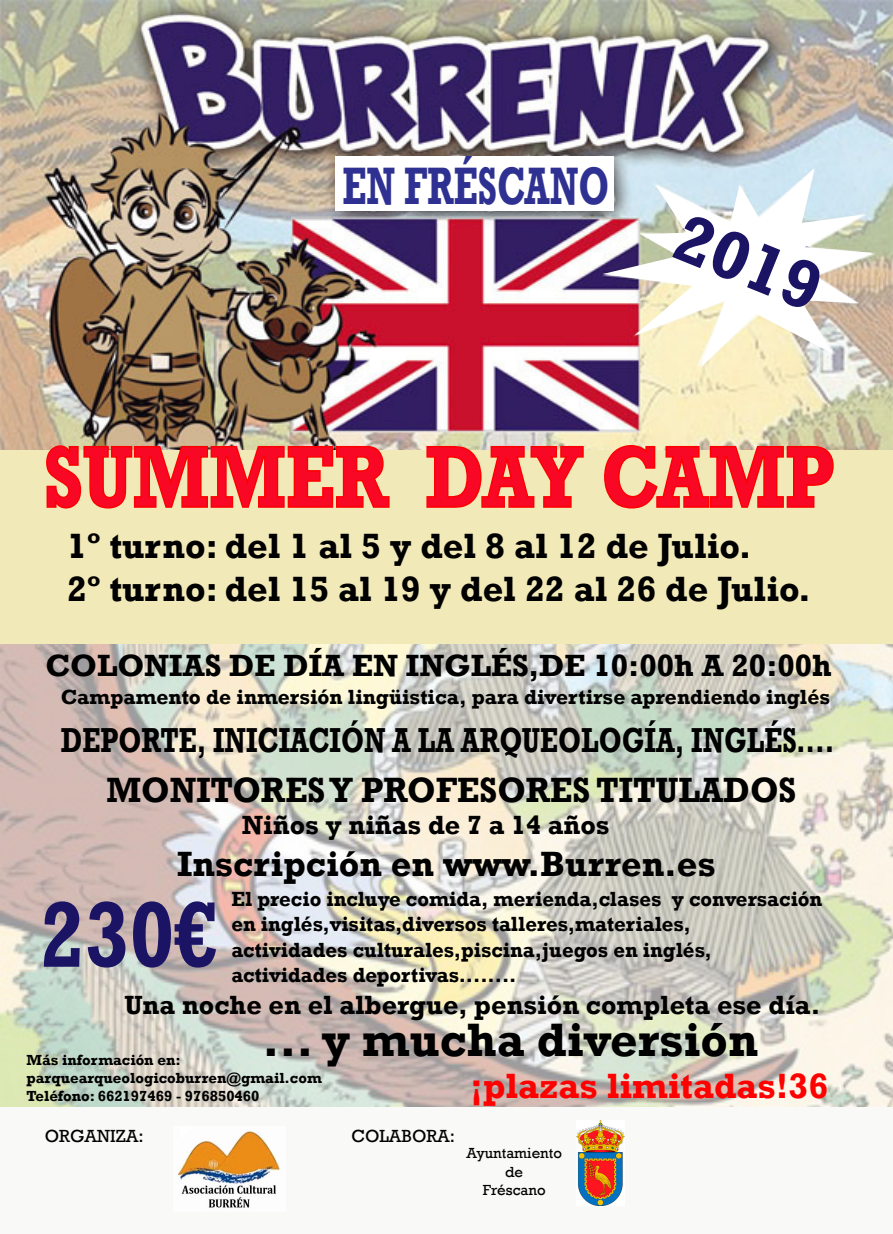
<style>
.page{position:relative;width:893px;height:1234px;background:#fff}
.page>*{position:absolute;margin:0;border:0;box-sizing:border-box;transform-origin:0 0}
.t1{font:700 94.5px "Rockwell";color:#1b1464;scale:.86 1}
.t2{font:700 88.8px "Rockwell";color:#f90825;scale:.83 1}
.t3{font:700 69px "Rockwell";color:#1b1464}
.t4{font:700 54px "Rockwell";color:#2e3192;scale:.67 1}
.t5{font:700 48px "Rockwell";color:#000}
.t6{font:700 36px/43.2px "Rockwell";color:#000}
.t7{font:700 36px "Rockwell";color:#000;scale:.93 1}
.t8{font:700 36px "Rockwell";color:#f00}
.t9{font:700 35.55px "Rockwell";color:#000;scale:.76 1}
.t10{font:700 31.5px "Rockwell";color:#000}
.t11{font:700 27px "Rockwell";color:#000}
.t12{font:700 21px/25.2px "Rockwell";color:#000}
.t13{font:18px "Rockwell";color:#000}
.t14{font:700 15px/18px "Rockwell";color:#000}
.t15{font:15px/18px "Rockwell";color:#000;text-align:center}
</style>
<div class="page">
<img style="left:0;top:0;width:893px;height:450px">
<div style="left:336px;top:156px;width:278px;height:54px;background:#fff"></div>
<svg style="left:603px;top:168px;width:270px;height:200px"></svg>
<img style="left:0;top:450px;width:893px;height:657px">
<div style="left:0;top:451px;width:893px;height:193px;background:#f2e9b8"></div>
<svg style="left:45px;top:444px;width:345px;height:65px"></svg>
<svg style="left:426px;top:445px;width:158px;height:63px"></svg>
<svg style="left:603px;top:444px;width:231px;height:65px"></svg>
<div style="left:0;top:1107px;width:893px;height:126px;background:#f9f9f7"></div>
<img style="left:576px;top:1120px;width:48px;height:85px">
<img style="left:178px;top:1131px;width:102px;height:77px">
<h3 class="t4" style="left:342px;top:153px;width:400px">EN FRÉSCANO</h3>
<h3 class="t3" style="left:693px;top:195px;width:154px;rotate:22deg">2019</h3>
<h2 class="t2" style="left:44px;top:423px;width:954px">SUMMER DAY CAMP</h2>
<h3 class="t6" style="left:67px;top:524px;width:745px">1º turno: del 1 al 5 y del 8 al 12 de Julio.<br>2º turno: del 15 al 19 y del 22 al 26 de Julio.</h3>
<h3 class="t10" style="left:46px;top:646px;width:788px">COLONIAS DE DÍA EN INGLÉS,DE 10:00h A 20:00h</h3>
<p class="t12" style="left:61px;top:684px;width:771px">Campamento de inmersión lingüistica, para divertirse aprendiendo inglés</p>
<h3 class="t9" style="left:61px;top:718px;width:1019px">DEPORTE, INICIACIÓN A LA ARQUEOLOGÍA, INGLÉS....</h3>
<h3 class="t7" style="left:106px;top:767px;width:743px">MONITORES Y PROFESORES TITULADOS</h3>
<p class="t11" style="left:242px;top:808px;width:369px">Niños y niñas de 7 a 14 años</p>
<h3 class="t6" style="left:177px;top:841px;width:540px">Inscripción en www.Burren.es</h3>
<p class="t12" style="left:231px;top:886px;width:592px">El precio incluye comida, merienda,clases y conversación en inglés,visitas,diversos talleres,materiales,<br>actividades culturales,piscina,juegos en inglés, actividades deportivas........</p>
<h3 class="t5" style="left:262px;top:1010px;width:497px">... y mucha diversión</h3>
<h3 class="t8" style="left:470px;top:1063px;width:360px">¡plazas limitadas!36</h3>
<h1 class="t1" style="left:40px;top:877px;width:210px">230€</h1>
<p class="t11" style="left:124px;top:988px;width:697px">Una noche en el albergue, pensión completa ese día.</p>
<p class="t14" style="left:27px;top:1050px;width:297px">Más información en: parquearqueologicoburren@gmail.com<br>Teléfono: 662197469 - 976850460</p>
<p class="t13" style="left:45px;top:1125px;width:100px">ORGANIZA:</p>
<p class="t13" style="left:351px;top:1125px;width:105px">COLABORA:</p>
<p class="t15" style="left:466px;top:1144px;width:97px">Ayuntamiento de<br>Fréscano</p>
</div>
